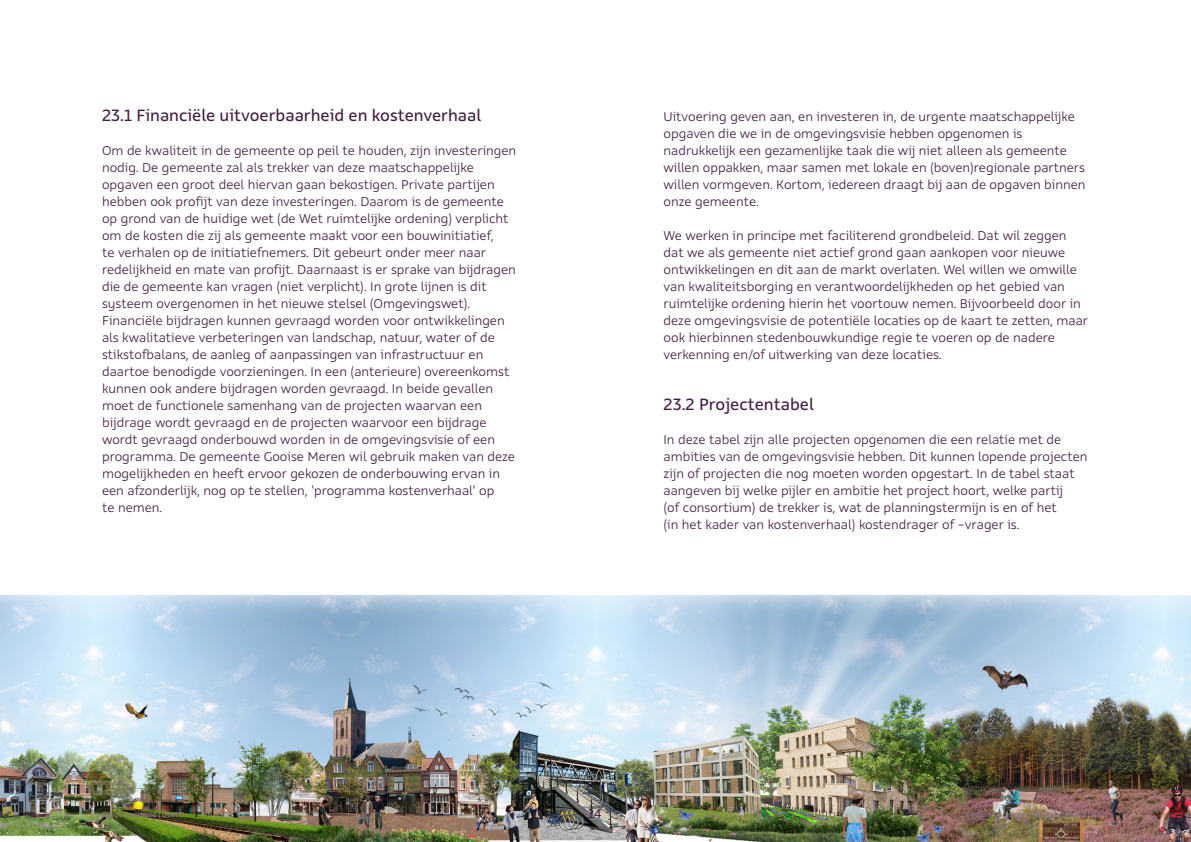
<style>
.page{position:relative;width:1191px;height:842px;background:#fff}
.page>*{position:absolute;margin:0;border:0;box-sizing:border-box;transform-origin:0 0}
.t1{font:18px "Rehn";color:#441d42}
.t2{font:300 14px/17px "Rehn";color:#441d42}
.t3{font:14px "Rehn";color:#441d42}
.t4{font:8px "Rehn";color:#8f778e}
</style>
<div class="page">
<img style="left:0;top:595px;width:1191px;height:247px">
<p class="t1" style="left:102px;top:103px;width:381px">23.1 Financiële uitvoerbaarheid en kostenverhaal</p>
<p class="t2" style="left:102px;top:142px;width:416px">Om de kwaliteit in de gemeente op peil te houden, zijn investeringen nodig. De gemeente zal als trekker van deze maatschappelijke opgaven een groot deel hiervan gaan bekostigen. Private partijen hebben ook profijt van deze investeringen. Daarom is de gemeente op grond van de huidige wet (de Wet ruimtelijke ordening) verplicht om de kosten die zij als gemeente maakt voor een bouwinitiatief,<br>te verhalen op de initiatiefnemers. Dit gebeurt onder meer naar redelijkheid en mate van profijt. Daarnaast is er sprake van bijdragen die de gemeente kan vragen (niet verplicht). In grote lijnen is dit systeem overgenomen in het nieuwe stelsel (Omgevingswet).<br>Financiële bijdragen kunnen gevraagd worden voor ontwikkelingen als kwalitatieve verbeteringen van landschap, natuur, water of de stikstofbalans, de aanleg of aanpassingen van infrastructuur en daartoe benodigde voorzieningen. In een (anterieure) overeenkomst kunnen ook andere bijdragen worden gevraagd. In beide gevallen moet de functionele samenhang van de projecten waarvan een bijdrage wordt gevraagd en de projecten waarvoor een bijdrage wordt gevraagd onderbouwd worden in de omgevingsvisie of een programma. De gemeente Gooise Meren wil gebruik maken van deze mogelijkheden en heeft ervoor gekozen de onderbouwing ervan in een afzonderlijk, nog op te stellen, ‘programma kostenverhaal’ op<br>te nemen.</p>
<p class="t2" style="left:663px;top:108px;width:423px">Uitvoering geven aan, en investeren in, de urgente maatschappelijke opgaven die we in de omgevingsvisie hebben opgenomen is nadrukkelijk een gezamenlijke taak die wij niet alleen als gemeente willen oppakken, maar samen met lokale en (boven)regionale partners willen vormgeven. Kortom, iedereen draagt bij aan de opgaven binnen onze gemeente.</p>
<p class="t2" style="left:663px;top:227px;width:426px">We werken in principe met faciliterend grondbeleid. Dat wil zeggen dat we als gemeente niet actief grond gaan aankopen voor nieuwe ontwikkelingen en dit aan de markt overlaten. Wel willen we omwille van kwaliteitsborging en verantwoordelijkheden op het gebied van ruimtelijke ordening hierin het voortouw nemen. Bijvoorbeeld door in deze omgevingsvisie de potentiële locaties op de kaart te zetten, maar ook hierbinnen stedenbouwkundige regie te voeren op de nadere verkenning en/of uitwerking van deze locaties.</p>
<p class="t1" style="left:663px;top:392px;width:152px">23.2 Projectentabel</p>
<p class="t2" style="left:663px;top:431px;width:425px">In deze tabel zijn alle projecten opgenomen die een relatie met de ambities van de omgevingsvisie hebben. Dit kunnen lopende projecten zijn of projecten die nog moeten worden opgestart. In de tabel staat aangeven bij welke pijler en ambitie het project hoort, welke partij<br>(of consortium) de trekker is, wat de planningstermijn is en of het<br>(in het kader van kostenverhaal) kostendrager of -vrager is.</p>
<p class="t4" style="left:102px;top:809px;width:84px">Omgevingsvisie | Deel D</p>
<p class="t3" style="left:587px;top:804px;width:16px">14</p>
<p class="t4" style="left:966px;top:809px;width:136px">Gemeente Gooise Meren – maart 2022</p>
</div>
